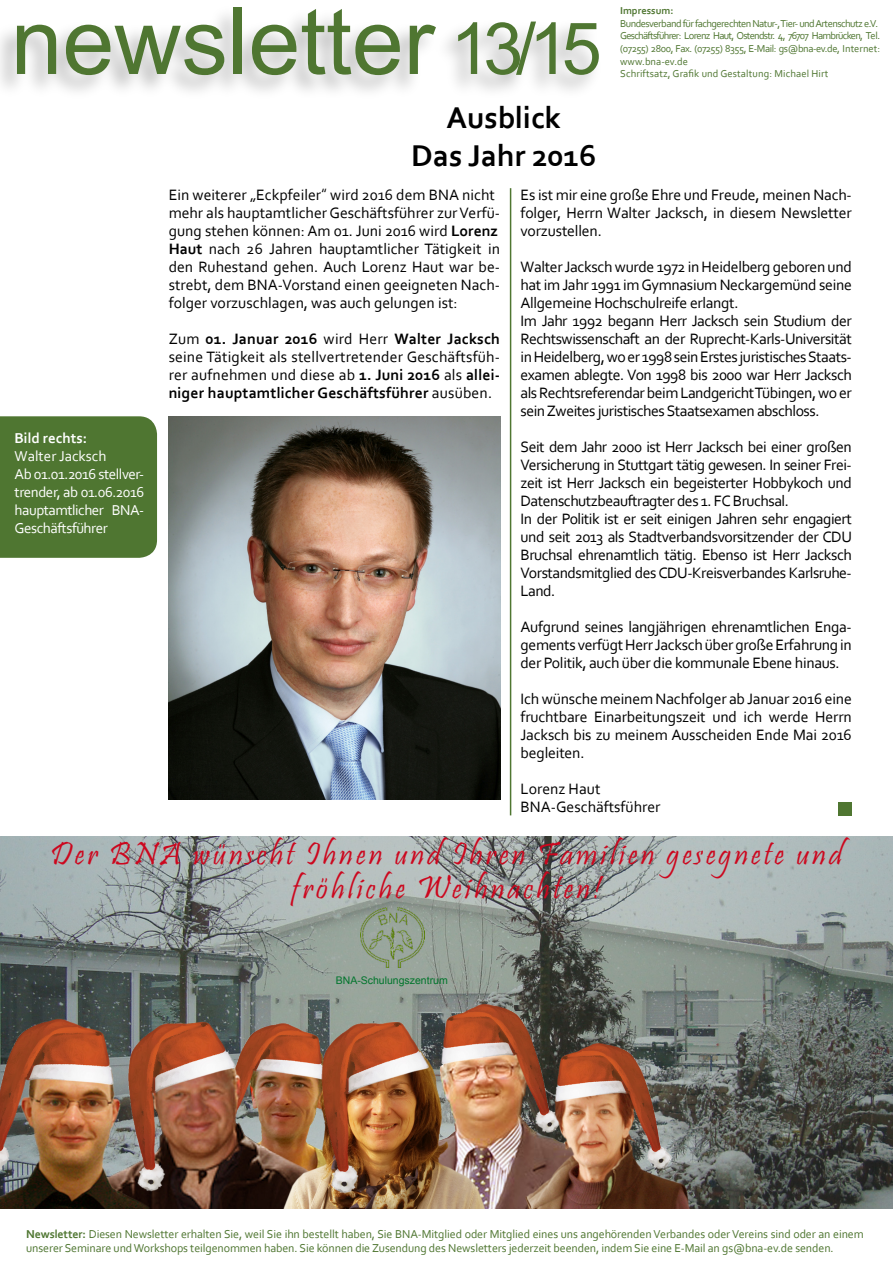
<style>
.page{position:relative;width:893px;height:1263px;background:#fff}
.page>*{position:absolute;margin:0;border:0;box-sizing:border-box;transform-origin:0 0}
.t1{font:93px "Arial";color:#4f7631}
.t2{font:33px/34.5px "Pristina";letter-spacing:.09em;color:#cc071e;text-align:center}
.t3{font:700 31.5px/37.8px "Corbel";color:#000;text-align:center}
.t4{font:15.75px/18px "Corbel";letter-spacing:-.03em;color:#000;text-align:justify}
.t5{font:15.75px/18px "Corbel";color:#000}
.t6{font:15px/18px "Corbel";letter-spacing:-.03em;color:#fff}
.t7{font:700 15px "Corbel";color:#fff}
.t8{font:12px/14.4px "Corbel";letter-spacing:-.01em;color:#4f7631}
.t9{font:10.5px/12.6px "Corbel";letter-spacing:-.05em;color:#4f7631}
.t10{font:10.5px "Arial";color:#01752c}
.t11{font:700 10.5px "Corbel";color:#4f7631}
.s1{font-size:72px}
.s2{font-family:"Ebrima"}
.s3{font-weight:700}
</style>
<div class="page">
<div style="left:0;top:3px;width:605px;height:99px;background:#000;opacity:.28"></div>
<hr style="left:510px;top:188px;width:1px;height:627px;background:#4f7631">
<div style="left:838px;top:802px;width:13px;height:13px;background:#4f7631"></div>
<img style="left:168px;top:416px;width:332px;height:383px">
<div style="left:0;top:416px;width:157px;height:142px;background:#4f7631"></div>
<img style="left:0;top:837px;width:893px;height:76px">
<img style="left:361px;top:908px;width:63px;height:5px">
<img style="left:0;top:913px;width:893px;height:296px">
<h1 class="t1" style="left:11px;top:-20px;width:592px">newsletter <span class="s1">13/15</span></h1>
<p class="t11" style="left:620px;top:4px;width:55px">Impressum:</p>
<p class="t9" style="left:620px;top:17px;width:262px">Bundesverband für fachgerechten Natur-, Tier- und Artenschutz e.V.<br>Geschäftsführer: Lorenz Haut, Ostendstr. 4, 76707 Hambrücken, Tel. (07255) 2800, Fax. (07255) 8355, E-Mail: gs@bna-ev.de, Internet: www.bna-ev.de<br>Schriftsatz, Grafik und Gestaltung: Michael Hirt</p>
<p class="t7" style="left:15px;top:429px;width:74px">Bild rechts:</p>
<p class="t6" style="left:15px;top:447px;width:131px">Walter Jacksch<br>Ab 01.01.2016 stellver&shy;trender, ab 01.06.2016 hauptamtlicher BNA-<br>Geschäftsführer</p>
<h3 class="t3" style="left:411px;top:98px;width:187px">Ausblick<br>Das Jahr 2016</h3>
<p class="t5" style="left:169px;top:185px;width:333px">Ein weiterer „Eckpfeiler<span class="s2">“</span> wird 2016 dem BNA nicht mehr als hauptamtlicher Geschäftsführer zur Verfü&shy;gung stehen können: Am 01. Juni 2016 wird <span class="s3">Lorenz Haut</span> nach 26 Jahren hauptamtlicher Tätigkeit in den Ruhestand gehen. Auch Lorenz Haut war be&shy;strebt, dem BNA-Vorstand einen geeigneten Nach&shy;folger vorzuschlagen, was auch gelungen ist:</p>
<p class="t4" style="left:169px;top:329px;width:333px">Zum <span class="s3">01. Januar 2016</span> wird Herr <span class="s3">Walter Jacksch </span>seine Tätigkeit als stellvertretender Geschäftsfüh&shy;rer aufnehmen und diese ab <span class="s3">1. Juni 2016</span> als <span class="s3">allei&shy;niger hauptamtlicher Geschäftsführer</span> ausüben.</p>
<p class="t4" style="left:520px;top:185px;width:333px">Es ist mir eine große Ehre und Freude, meinen Nach&shy;folger, Herrn Walter Jacksch, in diesem Newsletter vorzustellen.</p>
<p class="t4" style="left:520px;top:257px;width:333px;text-align:left">Walter Jacksch wurde 1972 in Heidelberg geboren und hat im Jahr 1991 im Gymnasium Neckargemünd seine Allgemeine Hochschulreife erlangt.<br>Im Jahr 1992 begann Herr Jacksch sein Studium der Rechtswissenschaft an der Ruprecht-Karls-Universität in Heidelberg, wo er 1998 sein Erstes juristisches Staats&shy;examen ablegte. Von 1998 bis 2000 war Herr Jacksch als Rechtsreferendar beim Landgericht Tübingen, wo er sein Zweites juristisches Staatsexamen abschloss.</p>
<p class="t4" style="left:520px;top:437px;width:333px;text-align:left">Seit dem Jahr 2000 ist Herr Jacksch bei einer großen Versicherung in Stuttgart tätig gewesen. In seiner Frei&shy;zeit ist Herr Jacksch ein begeisterter Hobbykoch und Datenschutzbeauftragter des 1. FC Bruchsal.<br>In der Politik ist er seit einigen Jahren sehr engagiert und seit 2013 als Stadtverbandsvorsitzender der CDU Bruchsal ehrenamtlich tätig. Ebenso ist Herr Jacksch Vorstandsmitglied des CDU-Kreisverbandes Karlsruhe-Land.</p>
<p class="t4" style="left:520px;top:617px;width:333px">Aufgrund seines langjährigen ehrenamtlichen Enga&shy;gements verfügt Herr Jacksch über große Erfahrung in der Politik, auch über die kommunale Ebene hinaus.</p>
<p class="t4" style="left:520px;top:689px;width:333px">Ich wünsche meinem Nachfolger ab Januar 2016 eine fruchtbare Einarbeitungszeit und ich werde Herrn Jacksch bis zu meinem Ausscheiden Ende Mai 2016 begleiten.</p>
<p class="t5" style="left:520px;top:779px;width:142px">Lorenz Haut<br>BNA-Geschäftsführer</p>
<h2 class="t2" style="left:51px;top:839px;width:793px">Der BNA wünscht Ihnen und Ihren Familien gesegnete und fröhliche Weihnachten!</h2>
<p class="t10" style="left:336px;top:973px;width:114px">BNA-Schulungszentrum</p>
<p class="t8" style="left:26px;top:1226px;width:839px"><span class="s3">Newsletter:</span> Diesen Newsletter erhalten Sie, weil Sie ihn bestellt haben, Sie BNA-Mitglied oder Mitglied eines uns angehörenden Verbandes oder Vereins sind oder an einem unserer Seminare und Workshops teilgenommen haben. Sie können die Zusendung des Newsletters jederzeit beenden, indem Sie eine E-Mail an gs@bna-ev.de senden.</p>
</div>
